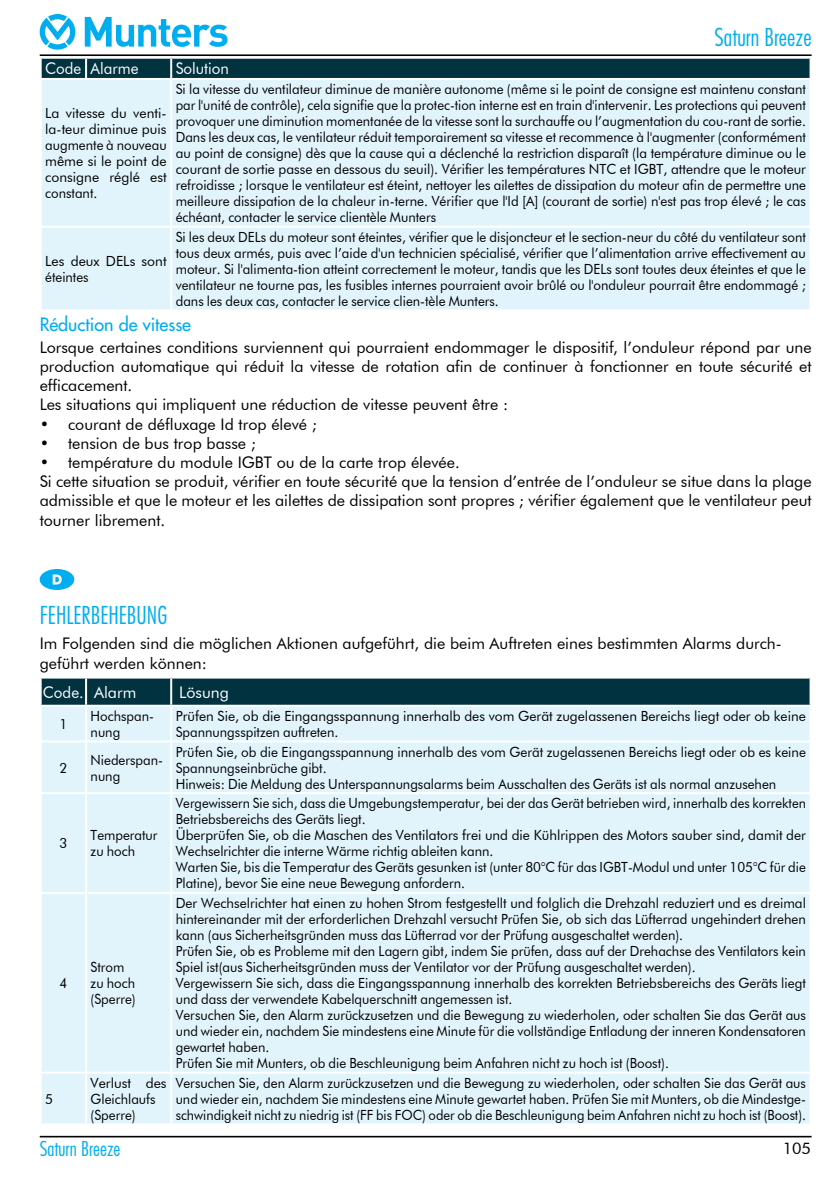
<style>
.page{position:relative;width:840px;height:1191px;background:#fff}
.page>*{position:absolute;margin:0;border:0;box-sizing:border-box;transform-origin:0 0}
.Capitoli_D{font:300 condensed 24px "Futura";color:#00aeef}
.t1{font:300 condensed 20px "Futura";color:#00aeef}
.Capitoli_sotto_F{font:18px "Futura";color:#00aeef}
.Testo{font:16px/19.2px "Futura BT";color:#000;text-align:justify}
.Testo_in_tabella{font:16px "Futura BT";color:#fff;scale:.95 1}
.Testo-2{font:16px "Futura BT";color:#fff}
.Testo_in_tabella-2{font:14px/16px "Futura BT";color:#000;scale:.95 1}
.Testo_in_tabella-3{font:14px/16px "Futura BT";color:#000}
.Testo_in_tabella-4{font:14px/16px "Futura BT";color:#000;scale:.96 1}
.Testo_in_tabella-5{font:14px/16px "Futura BT";color:#000;scale:.93 1}
</style>
<div class="page">
<svg style="left:85px;top:17px;width:142px;height:30px"></svg>
<svg style="left:40px;top:14px;width:35px;height:36px"></svg>
<hr style="left:40px;top:54px;width:771px;height:2px;background:#000">
<hr style="left:40px;top:1135px;width:771px;height:2px;background:#000">
<div style="left:42px;top:80px;width:767px;height:229px;background:#e1f4fc"></div>
<svg style="left:40px;top:58px;width:771px;height:20px;background:#0b3b47"></svg>
<hr style="left:170px;top:80px;width:2px;height:146px;background:#fff">
<hr style="left:40px;top:226px;width:46px;height:2px;background:#fff">
<hr style="left:86px;top:226px;width:85px;height:2px;background:#fff">
<hr style="left:171px;top:226px;width:640px;height:2px;background:#fff">
<hr style="left:170px;top:228px;width:2px;height:81px;background:#fff">
<svg style="left:40px;top:569px;width:34px;height:21px"></svg>
<div style="left:42px;top:678px;width:767px;height:26px;background:#00323f"></div>
<div style="left:42px;top:707px;width:767px;height:416px;background:#e1f4fc"></div>
<hr style="left:85px;top:678px;width:2px;height:26px;background:#fff">
<hr style="left:170px;top:678px;width:2px;height:26px;background:#fff">
<hr style="left:85px;top:706px;width:2px;height:34px;background:#fff">
<hr style="left:170px;top:706px;width:2px;height:34px;background:#fff">
<hr style="left:40px;top:740px;width:46px;height:2px;background:#fff">
<hr style="left:86px;top:740px;width:85px;height:2px;background:#fff">
<hr style="left:85px;top:742px;width:2px;height:50px;background:#fff">
<hr style="left:171px;top:740px;width:640px;height:2px;background:#fff">
<hr style="left:170px;top:742px;width:2px;height:50px;background:#fff">
<hr style="left:40px;top:792px;width:46px;height:2px;background:#fff">
<hr style="left:86px;top:792px;width:85px;height:2px;background:#fff">
<hr style="left:85px;top:794px;width:2px;height:98px;background:#fff">
<hr style="left:171px;top:792px;width:640px;height:2px;background:#fff">
<hr style="left:170px;top:794px;width:2px;height:98px;background:#fff">
<hr style="left:40px;top:892px;width:46px;height:2px;background:#fff">
<hr style="left:86px;top:892px;width:85px;height:2px;background:#fff">
<hr style="left:85px;top:894px;width:2px;height:177px;background:#fff">
<hr style="left:171px;top:892px;width:640px;height:2px;background:#fff">
<hr style="left:170px;top:894px;width:2px;height:177px;background:#fff">
<hr style="left:40px;top:1071px;width:46px;height:2px;background:#fff">
<hr style="left:86px;top:1071px;width:85px;height:2px;background:#fff">
<hr style="left:85px;top:1073px;width:2px;height:50px;background:#fff">
<hr style="left:171px;top:1071px;width:640px;height:2px;background:#fff">
<hr style="left:170px;top:1073px;width:2px;height:50px;background:#fff">
<h1 class="Capitoli_D" style="left:714px;top:23px;width:98px">Saturn Breeze</h1>
<p class="Testo_in_tabella" style="left:45px;top:59px;width:40px">Code</p>
<p class="Testo_in_tabella" style="left:91px;top:59px;width:52px">Alarme</p>
<p class="Testo_in_tabella" style="left:176px;top:59px;width:57px">Solution</p>
<p class="Testo_in_tabella-3" style="left:45px;top:105px;width:123px;text-align:justify">La vitesse du venti&shy;la-teur diminue puis augmente à nouveau même si le point de consigne réglé est constant.</p>
<p class="Testo_in_tabella-2" style="left:176px;top:81px;width:664px;text-align:justify">Si la vitesse du ventilateur diminue de manière autonome (même si le point de consigne est maintenu constant par l'unité de contrôle), cela signifie que la protec-tion interne est en train d'intervenir. Les protections qui peuvent provoquer une diminution momentanée de la vitesse sont la surchauffe ou l’augmentation du cou-rant de sortie.<br>Dans les deux cas, le ventilateur réduit temporairement sa vitesse et recommence à l'augmenter (conformément au point de consigne) dès que la cause qui a déclenché la restriction disparaît (la température diminue ou le courant de sortie passe en dessous du seuil). Vérifier les températures NTC et IGBT, attendre que le moteur refroidisse ; lorsque le ventilateur est éteint, nettoyer les ailettes de dissipation du moteur afin de permettre une meilleure dissipation de la chaleur in-terne. Vérifier que l'Id [A] (courant de sortie) n'est pas trop élevé ; le cas échéant, contacter le service clientèle Munters</p>
<p class="Testo_in_tabella-2" style="left:176px;top:229px;width:664px;text-align:justify">Si les deux DELs du moteur sont éteintes, vérifier que le disjoncteur et le section-neur du côté du ventilateur sont tous deux armés, puis avec l’aide d'un technicien spécialisé, vérifier que l’alimentation arrive effectivement au moteur. Si l'alimenta-tion atteint correctement le moteur, tandis que les DELs sont toutes deux éteintes et que le ventilateur ne tourne pas, les fusibles internes pourraient avoir brûlé ou l'onduleur pourrait être endommagé ; dans les deux cas, contacter le service clien-tèle Munters.</p>
<p class="Capitoli_sotto_F" style="left:40px;top:313px;width:153px">Réduction de vitesse</p>
<p class="Testo" style="left:40px;top:337px;width:773px">Lorsque certaines conditions surviennent qui pourraient endommager le dispositif, l’onduleur répond par une production automatique qui réduit la vitesse de rotation afin de continuer à fonctionner en toute sécurité et efficacement.</p>
<p class="Testo" style="left:40px;top:395px;width:469px">Les situations qui impliquent une réduction de vitesse peuvent être :</p>
<p class="Testo" style="left:40px;top:414px;width:279px">• courant de défluxage Id trop élevé ;</p>
<p class="Testo" style="left:40px;top:433px;width:218px">• tension de bus trop basse ;</p>
<p class="Testo" style="left:40px;top:452px;width:421px">• température du module IGBT ou de la carte trop élevée.</p>
<p class="Testo" style="left:40px;top:472px;width:773px">Si cette situation se produit, vérifier en toute sécurité que la tension d’entrée de l’onduleur se situe dans la plage admissible et que le moteur et les ailettes de dissipation sont propres ; vérifier également que le ventilateur peut tourner librement.</p>
<p class="Testo_in_tabella-3" style="left:45px;top:253px;width:123px">Les deux DELs sont éteintes</p>
<p class="Capitoli_D" style="left:40px;top:601px;width:129px">FEHLERBEHEBUNG</p>
<p class="Testo" style="left:40px;top:634px;width:743px">Im Folgenden sind die möglichen Aktionen aufgeführt, die beim Auftreten eines bestimmten Alarms durch&shy;geführt werden können:</p>
<p class="Testo_in_tabella" style="left:43px;top:682px;width:44px">Code.</p>
<p class="Testo-2" style="left:94px;top:682px;width:44px">Alarm</p>
<p class="Testo-2" style="left:179px;top:682px;width:51px">Lösung</p>
<p class="Testo_in_tabella-2" style="left:59px;top:716px;width:10px">1</p>
<p class="Testo_in_tabella-2" style="left:91px;top:708px;width:68px">Hochspan&shy;nung</p>
<p class="Testo_in_tabella-3" style="left:176px;top:708px;width:631px">Prüfen Sie, ob die Eingangsspannung innerhalb des vom Gerät zugelassenen Bereichs liegt oder ob keine<br>Spannungsspitzen auftreten.</p>
<p class="Testo_in_tabella-2" style="left:59px;top:759px;width:10px">2</p>
<p class="Testo_in_tabella-2" style="left:91px;top:751px;width:78px">Niederspan&shy;nung</p>
<p class="Testo_in_tabella-4" style="left:176px;top:743px;width:657px">Prüfen Sie, ob die Eingangsspannung innerhalb des vom Gerät zugelassenen Bereichs liegt oder ob es keine<br>Spannungseinbrüche gibt.</p>
<p class="Testo_in_tabella-2" style="left:176px;top:775px;width:633px">Hinweis: Die Meldung des Unterspannungsalarms beim Ausschalten des Geräts ist als normal anzusehen</p>
<p class="Testo_in_tabella-2" style="left:59px;top:835px;width:10px">3</p>
<p class="Testo_in_tabella-2" style="left:91px;top:827px;width:72px">Temperatur zu hoch</p>
<p class="Testo_in_tabella-2" style="left:59px;top:975px;width:10px">4</p>
<p class="Testo_in_tabella-2" style="left:91px;top:959px;width:49px">Strom zu hoch (Sperre)</p>
<p class="Testo_in_tabella-5" style="left:176px;top:795px;width:678px">Vergewissern Sie sich, dass die Umgebungstemperatur, bei der das Gerät betrieben wird, innerhalb des korrekten<br>Betriebsbereichs des Geräts liegt.</p>
<p class="Testo_in_tabella-3" style="left:176px;top:827px;width:631px">Überprüfen Sie, ob die Maschen des Ventilators frei und die Kühlrippen des Motors sauber sind, damit der<br>Wechselrichter die interne Wärme richtig ableiten kann.</p>
<p class="Testo_in_tabella-2" style="left:176px;top:859px;width:664px">Warten Sie, bis die Temperatur des Geräts gesunken ist (unter 80°C für das IGBT-Modul und unter 105°C für die<br>Platine), bevor Sie eine neue Bewegung anfordern.</p>
<p class="Testo_in_tabella-3" style="left:176px;top:895px;width:631px;text-align:justify">Der Wechselrichter hat einen zu hohen Strom festgestellt und folglich die Drehzahl reduziert und es dreimal hintereinander mit der erforderlichen Drehzahl versucht Prüfen Sie, ob sich das Lüfterrad ungehindert drehen kann (aus Sicherheitsgründen muss das Lüfterrad vor der Prüfung ausgeschaltet werden).</p>
<p class="Testo_in_tabella-2" style="left:176px;top:943px;width:664px">Prüfen Sie, ob es Probleme mit den Lagern gibt, indem Sie prüfen, dass auf der Drehachse des Ventilators kein<br>Spiel ist(aus Sicherheitsgründen muss der Ventilator vor der Prüfung ausgeschaltet werden).</p>
<p class="Testo_in_tabella-4" style="left:176px;top:975px;width:657px">Vergewissern Sie sich, dass die Eingangsspannung innerhalb des korrekten Betriebsbereichs des Geräts liegt und dass der verwendete Kabelquerschnitt angemessen ist.</p>
<p class="Testo_in_tabella-2" style="left:176px;top:1007px;width:664px;text-align:justify">Versuchen Sie, den Alarm zurückzusetzen und die Bewegung zu wiederholen, oder schalten Sie das Gerät aus und wieder ein, nachdem Sie mindestens eine Minute für die vollständige Entladung der inneren Kondensatoren gewartet haben.</p>
<p class="Testo_in_tabella-2" style="left:176px;top:1055px;width:520px">Prüfen Sie mit Munters, ob die Beschleunigung beim Anfahren nicht zu hoch ist (Boost).</p>
<p class="Testo_in_tabella-2" style="left:45px;top:1090px;width:10px">5</p>
<p class="Testo_in_tabella-3" style="left:91px;top:1074px;width:77px">Verlust des<br>Gleichlaufs (Sperre)</p>
<p class="Testo_in_tabella-2" style="left:176px;top:1074px;width:664px;text-align:justify">Versuchen Sie, den Alarm zurückzusetzen und die Bewegung zu wiederholen, oder schalten Sie das Gerät aus und wieder ein, nachdem Sie mindestens eine Minute gewartet haben. Prüfen Sie mit Munters, ob die Mindestge&shy;schwindigkeit nicht zu niedrig ist (FF bis FOC) oder ob die Beschleunigung beim Anfahren nicht zu hoch ist (Boost).</p>
<h2 class="t1" style="left:40px;top:1136px;width:82px">Saturn Breeze</h2>
<p class="Testo" style="left:782px;top:1138px;width:30px">105</p>
</div>
